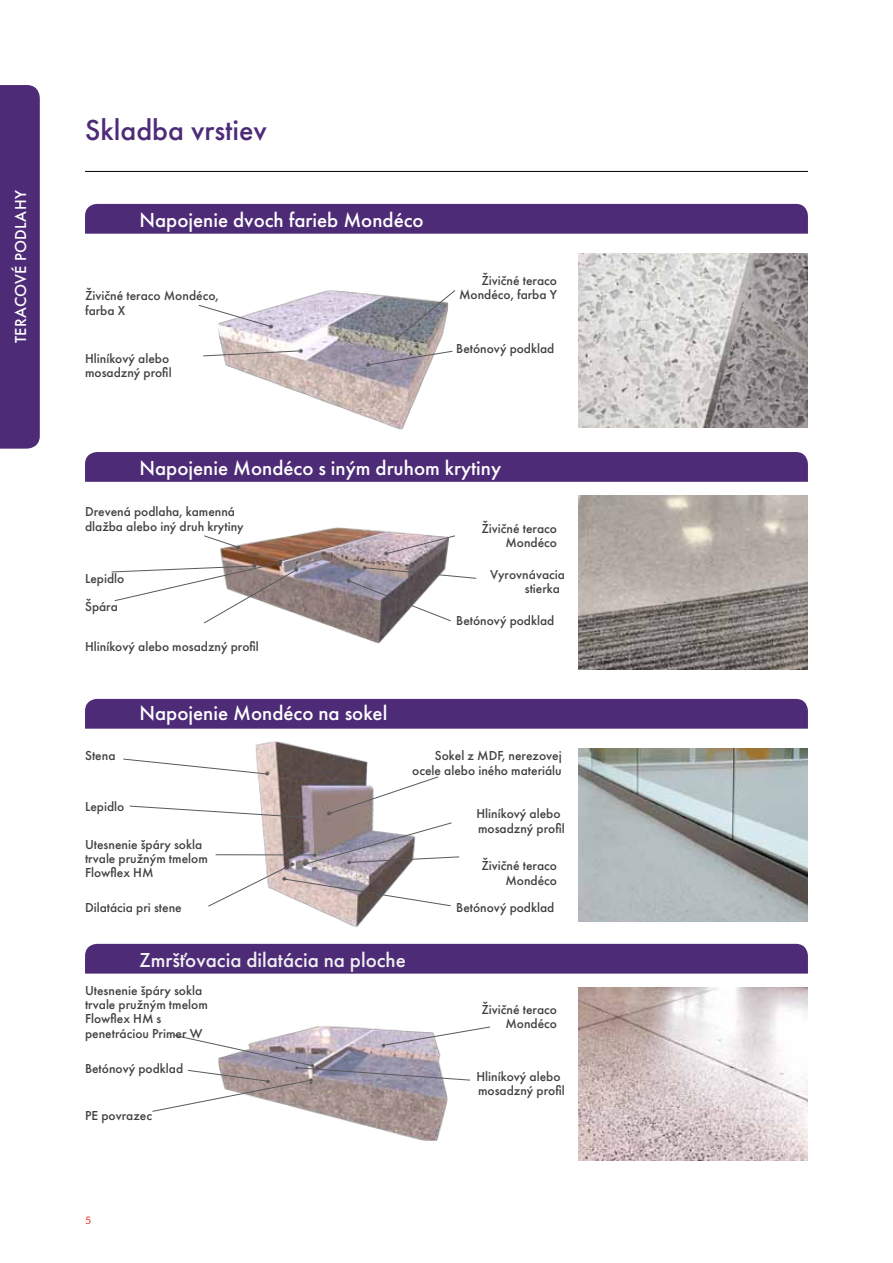
<style>
.page{position:relative;width:893px;height:1263px;background:#fff}
.page>*{position:absolute;margin:0;border:0;box-sizing:border-box;transform-origin:0 0}
.t1{font:500 30px "Futura PT";color:#4d2b77}
.t2{font:500 21px "Futura PT";color:#fff}
.t3{font:500 21px "Futura PT";color:#f1f1f2}
.t4{font:500 16.5px "Futura PT";letter-spacing:.02em;color:#fff}
.t5{font:500 13.5px/14.4px "Futura PT";color:#414042}
.t6{font:10.5px "Futura BT";color:#ee3124}
</style>
<div class="page">
<hr style="left:85px;top:171px;width:723px;height:1px;background:#000">
<img style="left:218px;top:290px;width:223px;height:140px">
<img style="left:220px;top:527px;width:227px;height:117px">
<img style="left:255px;top:741px;width:119px;height:186px">
<img style="left:578px;top:254px;width:230px;height:173px">
<img style="left:578px;top:496px;width:230px;height:173px">
<img style="left:578px;top:748px;width:230px;height:173px">
<div style="left:85px;top:204px;width:723px;height:30px;background:#4d2b77"></div>
<div style="left:85px;top:452px;width:723px;height:30px;background:#4d2b77"></div>
<div style="left:85px;top:699px;width:723px;height:30px;background:#4d2b77"></div>
<div style="left:85px;top:944px;width:723px;height:29px;background:#4d2b77"></div>
<img style="left:312px;top:1112px;width:133px;height:29px">
<svg style="left:198px;top:304px;width:75px;height:24px"></svg>
<svg style="left:367px;top:350px;width:86px;height:17px"></svg>
<svg style="left:395px;top:290px;width:61px;height:50px"></svg>
<svg style="left:203px;top:349px;width:100px;height:8px"></svg>
<svg style="left:204px;top:535px;width:36px;height:14px"></svg>
<svg style="left:347px;top:566px;width:130px;height:56px"></svg>
<svg style="left:384px;top:535px;width:71px;height:20px"></svg>
<svg style="left:111px;top:561px;width:187px;height:63px"></svg>
<svg style="left:123px;top:758px;width:337px;height:149px"></svg>
<svg style="left:152px;top:1026px;width:339px;height:86px"></svg>
<img style="left:578px;top:988px;width:230px;height:173px">
<div style="left:0;top:85px;width:40px;height:364px;background:#4d2b77"></div>
<p class="t4" style="left:11px;top:343px;width:154px;rotate:-90deg">TERACOVÉ PODLAHY</p>
<h1 class="t1" style="left:85px;top:112px;width:184px">Skladba vrstiev</h1>
<h2 class="t2" style="left:139px;top:207px;width:286px">Napojenie dvoch farieb Mondéco</h2>
<p class="t5" style="left:85px;top:289px;width:135px">Živičné teraco Mondéco, farba X</p>
<p class="t5" style="left:85px;top:351px;width:88px">Hliníkový alebo mosadzný profil</p>
<p class="t5" style="left:459px;top:273px;width:100px;text-align:right">Živičné teraco<br>Mondéco, farba Y</p>
<p class="t5" style="left:456px;top:341px;width:100px">Betónový podklad</p>
<h2 class="t2" style="left:139px;top:455px;width:363px">Napojenie Mondéco s iným druhom krytiny</h2>
<p class="t5" style="left:85px;top:505px;width:160px">Drevená podlaha, kamenná dlažba alebo iný druh krytiny</p>
<p class="t5" style="left:85px;top:571px;width:41px">Lepidlo</p>
<p class="t5" style="left:85px;top:600px;width:34px">Špára</p>
<p class="t5" style="left:85px;top:639px;width:175px">Hliníkový alebo mosadzný profil</p>
<p class="t5" style="left:85px;top:748px;width:32px">Stena</p>
<h2 class="t2" style="left:139px;top:700px;width:249px">Napojenie Mondéco na sokel</h2>
<p class="t5" style="left:85px;top:799px;width:41px">Lepidlo</p>
<p class="t5" style="left:85px;top:837px;width:124px">Utesnenie špáry sokla trvale pružným tmelom<br>Flowflex HM</p>
<p class="t5" style="left:85px;top:900px;width:98px">dilatácia pri stene</p>
<p class="t5" style="left:481px;top:521px;width:77px;text-align:right">Živičné teraco<br>Mondéco</p>
<p class="t5" style="left:525px;top:567px;width:42px;text-indent:-35px">Vyrovnávacia stierka</p>
<p class="t5" style="left:456px;top:613px;width:100px">Betónový podklad</p>
<p class="t5" style="left:412px;top:748px;width:151px;text-align:right">Sokel z MdF, nerezovej ocele alebo iného materiálu</p>
<p class="t5" style="left:476px;top:807px;width:90px">Hliníkový alebo mosadzný profil</p>
<p class="t5" style="left:481px;top:859px;width:77px;text-align:right">Živičné teraco<br>Mondéco</p>
<p class="t5" style="left:456px;top:900px;width:100px">Betónový podklad</p>
<h2 class="t3" style="left:139px;top:947px;width:268px">Zmršťovacia dilatácia na ploche</h2>
<p class="t5" style="left:85px;top:983px;width:124px">Utesnenie špáry sokla trvale pružným tmelom<br>Flowflex HM s penetráciou Primer W</p>
<p class="t5" style="left:85px;top:1061px;width:100px">Betónový podklad</p>
<p class="t5" style="left:85px;top:1108px;width:69px">PE povrazec</p>
<p class="t6" style="left:85px;top:1214px;width:8px">5</p>
<p class="t5" style="left:481px;top:1002px;width:77px;text-align:right">Živičné teraco<br>Mondéco</p>
<p class="t5" style="left:476px;top:1069px;width:90px">Hliníkový alebo mosadzný profil</p>
</div>
